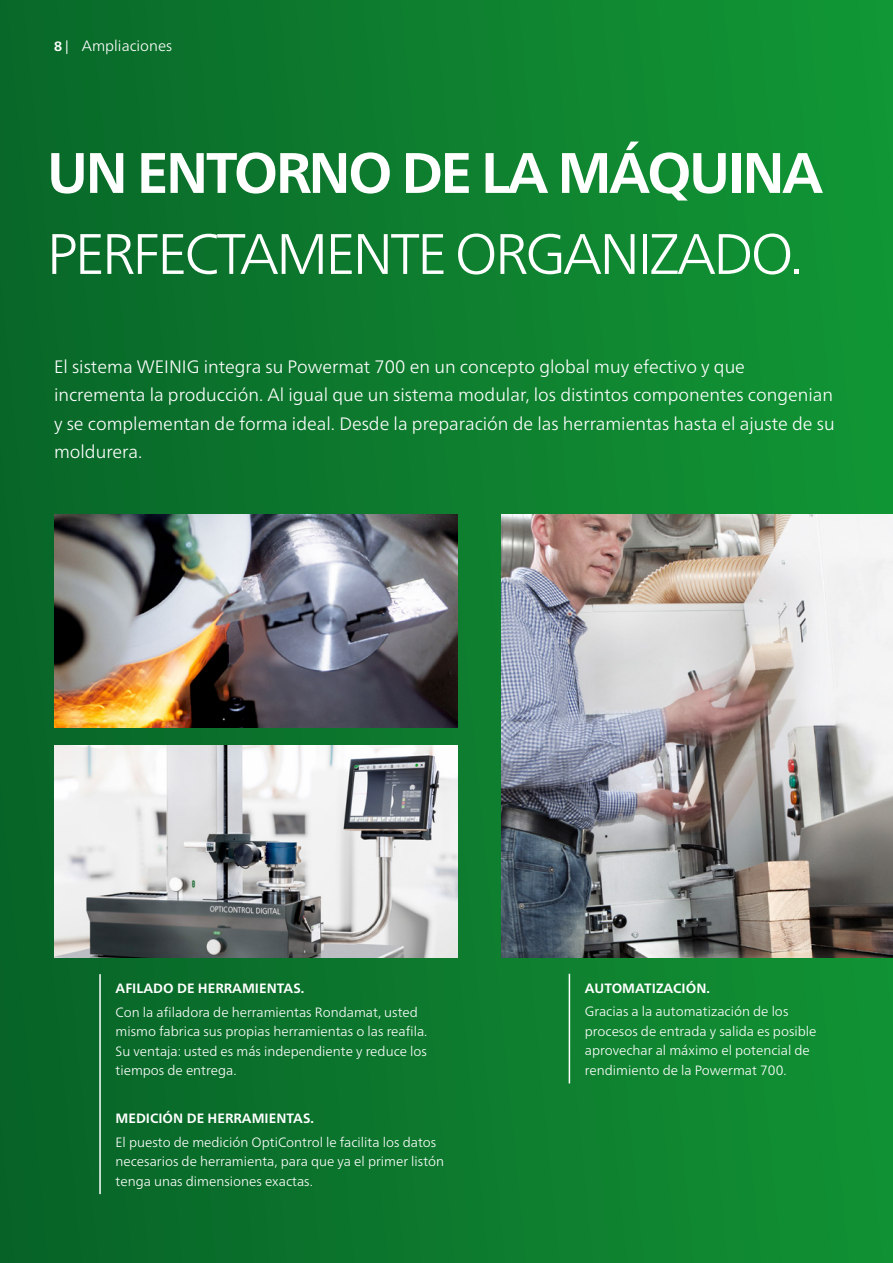
<style>
.page{position:relative;width:893px;height:1263px;background:#fff}
.page>*{position:absolute;margin:0;border:0;box-sizing:border-box;transform-origin:0 0}
.t1{font:300 57px "Frutiger Neue LT Pro";letter-spacing:-.05em;color:#fff}
.t2{font:700 57px "Frutiger Neue LT Pro";letter-spacing:-.05em;color:#fff}
.t3{font:300 18px/28.5px "Frutiger Neue LT Pro";color:#fff}
.t4{font:300 15px "Frutiger Neue LT Pro";color:#fff}
.t5{font:300 13.5px/19.5px "Frutiger Neue LT Pro";color:#fff}
.t6{font:700 13.5px "Frutiger Neue LT Pro";color:#fff}
.s1{font-weight:400}
</style>
<div class="page">
<div style="left:0;top:0;width:893px;height:1263px;background:linear-gradient(to right,#086528,#129535)"></div>
<img style="left:54px;top:514px;width:404px;height:213px">
<img style="left:502px;top:514px;width:391px;height:444px">
<img style="left:54px;top:745px;width:404px;height:213px">
<hr style="left:99px;top:974px;width:2px;height:220px;background:#fff">
<hr style="left:569px;top:974px;width:1px;height:109px;background:#fff">
<p class="t6" style="left:54px;top:39px;width:16px">8<span class="s1">|</span></p>
<p class="t4" style="left:82px;top:37px;width:92px">Ampliaciones</p>
<h1 class="t2" style="left:47px;top:139px;width:778px">UN ENTORNO DE LA MÁQUINA</h1>
<h1 class="t1" style="left:47px;top:219px;width:758px">PERFECTAMENTE ORGANIZADO.</h1>
<p class="t3" style="left:54px;top:352px;width:782px">El sistema WEINIG integra su Powermat 700 en un concepto global muy efectivo y que incrementa la producción. Al igual que un sistema modular, los distintos componentes congenian y se complementan de forma ideal. Desde la preparación de las herramientas hasta el ajuste de su moldurera.</p>
<p class="t6" style="left:116px;top:980px;width:190px">AFILADO DE HERRAMIENTAS.</p>
<p class="t5" style="left:116px;top:1002px;width:313px">Con la afiladora de herramientas Rondamat, usted mismo fabrica sus propias herramientas o las reafila.<br>Su ventaja: usted es más independiente y reduce los tiempos de entrega.</p>
<p class="t6" style="left:116px;top:1110px;width:200px">MEDICIÓN DE HERRAMIENTAS.</p>
<p class="t5" style="left:116px;top:1132px;width:330px">El puesto de medición OptiControl le facilita los datos necesarios de herramienta, para que ya el primer listón tenga unas dimensiones exactas.</p>
<p class="t6" style="left:585px;top:980px;width:127px">AUTOMATIZACIÓN.</p>
<p class="t5" style="left:585px;top:1002px;width:233px">Gracias a la automatización de los procesos de entrada y salida es posible aprovechar al máximo el potencial de rendimiento de la Powermat 700.</p>
</div>
